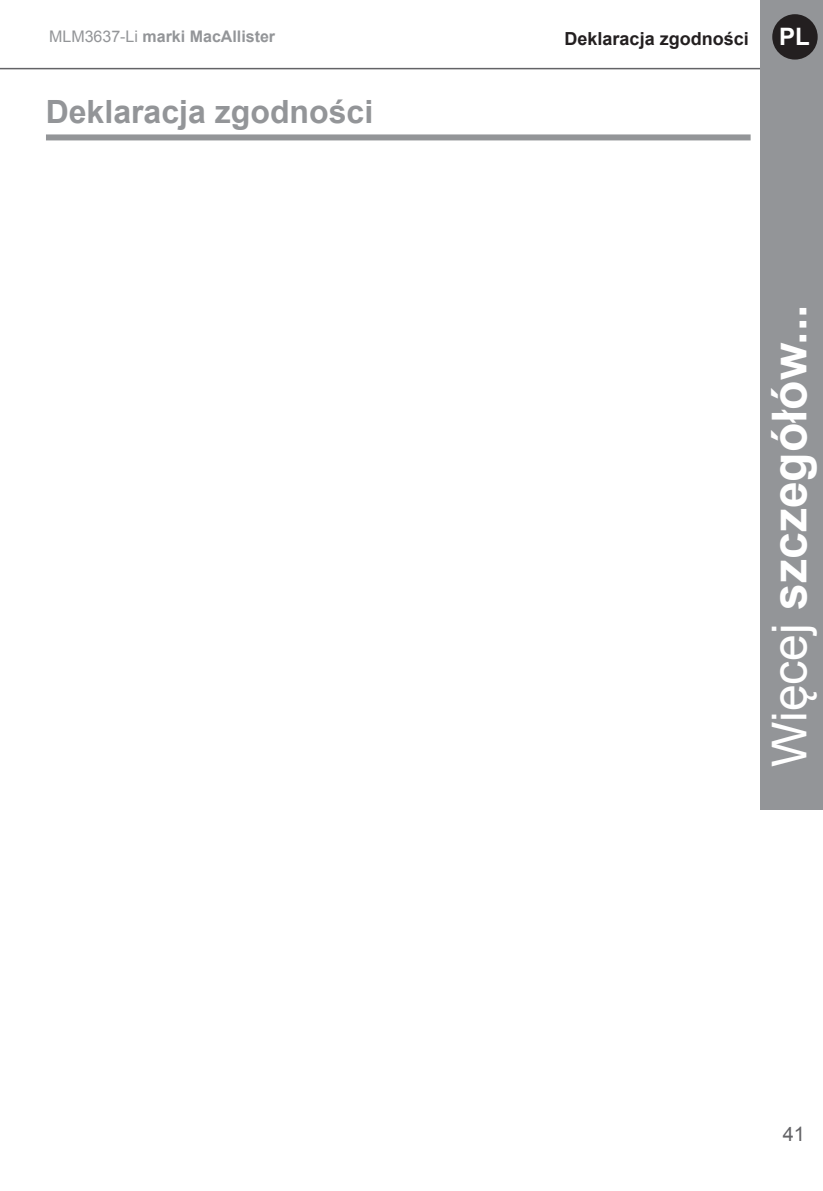
<style>
.page{position:relative;width:823px;height:1191px;background:#fff}
.page>*{position:absolute;margin:0;border:0;box-sizing:border-box;transform-origin:0 0}
.t1{font:700 48px "Arial";color:#fff}
.t2{font:700 32px "Arial";color:#939598}
.t3{font:700 24px "Arial";color:#fff}
.t4{font:20px "Arial";color:#636366}
.t5{font:700 18px "Arial";color:#231f20}
.t6{font:700 16px "Arial";color:#939598}
.s1{font-weight:400}
</style>
<div class="page">
<hr style="left:0;top:68px;width:772px;height:1px;background:#636366">
<div style="left:760px;top:0;width:62px;height:809px;background:#939598"></div>
<div style="left:771px;top:14px;width:46px;height:46px;background:#231f20;border-radius:50%"></div>
<div style="left:46px;top:134px;width:704px;height:6px;background:#939598"></div>
<p class="t6" style="left:49px;top:25px;width:227px"><span class="s1">MLM3637-Li</span> marki MacAllister</p>
<h3 class="t3" style="left:778px;top:21px;width:32px">PL</h3>
<p class="t5" style="left:564px;top:27px;width:186px">Deklaracja zgodności</p>
<p class="t2" style="left:46px;top:91px;width:329px">Deklaracja zgodności</p>
<h1 class="t1" style="left:757px;top:767px;width:464px;rotate:-90deg"><span class="s1">Więcej</span> szczegółów...</h1>
<p class="t4" style="left:782px;top:1121px;width:24px">41</p>
</div>
